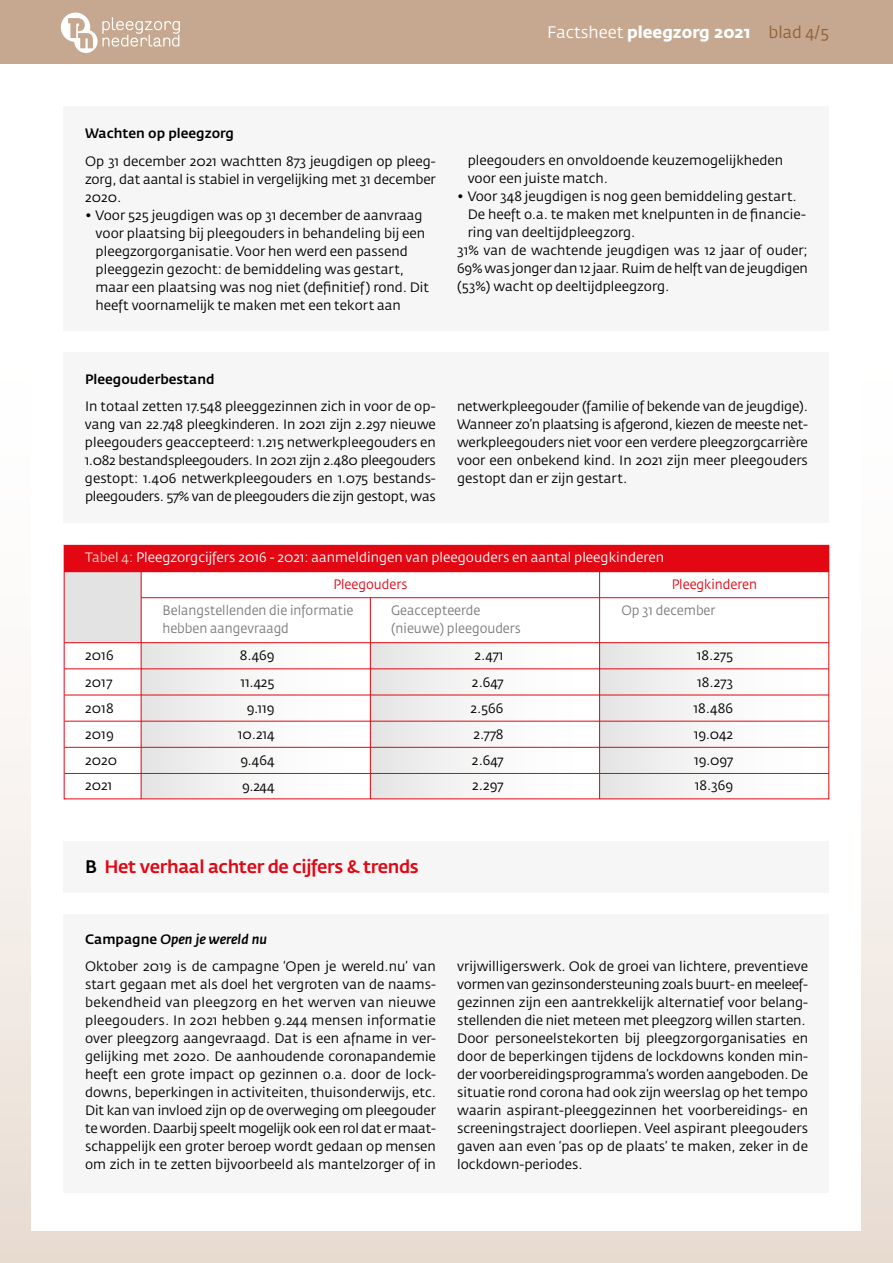
<style>
.page{position:relative;width:893px;height:1263px;background:#fff}
.page>*{position:absolute;margin:0;border:0;box-sizing:border-box;transform-origin:0 0}
.t1{font:500 18px "Fedra Sans Std";letter-spacing:-.02em;color:#e30613}
.t2{font:700 16.5px "Fedra Sans Std";color:#fff}
.t3{font:13.5px/18px "Fedra Sans Std";color:#000;text-align:justify}
.t4{font:13.5px/18px "Fedra Sans Std";color:#7c7b7b;scale:.95 1}
.t5{font:13.5px "Fedra Sans Std";color:#fff}
.t6{font:500 13.5px "Fedra Sans Std";color:#000}
.t7{font:13.5px "Fedra Sans Std";color:#e30613;scale:.95 1}
.t8{font:italic 500 13.5px "Fedra Sans Std";color:#000}
.s1{font-weight:400}
.s2{font-weight:400;color:#936037}
.s3{color:#facfbd}
.s4{color:#000}
.s5{font-style:normal}
</style>
<div class="page">
<div style="left:0;top:302px;width:893px;height:961px;background:linear-gradient(to bottom,#fff,#ebe0d7)"></div>
<div style="left:31px;top:70px;width:829px;height:1161px;background:#fff"></div>
<div style="left:64px;top:352px;width:765px;height:171px;background:#f6f6f6"></div>
<div style="left:141px;top:643px;width:229px;height:156px;background:linear-gradient(to right,#e7e6e6,#fff)"></div>
<div style="left:370px;top:643px;width:230px;height:156px;background:linear-gradient(to right,#e7e6e6,#fff)"></div>
<div style="left:600px;top:643px;width:229px;height:156px;background:linear-gradient(to right,#e7e6e6,#fff)"></div>
<div style="left:64px;top:571px;width:77px;height:72px;background:#e3e3e3"></div>
<div style="left:64px;top:545px;width:765px;height:27px;background:#e30613"></div>
<div style="left:64px;top:545px;width:765px;height:254px;border:1px solid #e30613"></div>
<hr style="left:65px;top:747px;width:764px;height:1px;background:#e30613">
<hr style="left:65px;top:773px;width:764px;height:1px;background:#e30613">
<hr style="left:65px;top:721px;width:764px;height:1px;background:#e30613">
<hr style="left:65px;top:695px;width:764px;height:1px;background:#e30613">
<hr style="left:65px;top:668px;width:764px;height:1px;background:#e30613">
<hr style="left:65px;top:642px;width:764px;height:1px;background:#e30613">
<hr style="left:141px;top:597px;width:688px;height:1px;background:#e30613">
<hr style="left:64px;top:571px;width:765px;height:1px;background:#e30613">
<hr style="left:141px;top:571px;width:1px;height:228px;background:#e30613">
<hr style="left:599px;top:571px;width:1px;height:228px;background:#e30613">
<hr style="left:370px;top:597px;width:1px;height:202px;background:#e30613">
<div style="left:0;top:0;width:893px;height:64px;background:#c5a88f"></div>
<svg style="left:61px;top:13px;width:119px;height:40px"></svg>
<div style="left:64px;top:106px;width:765px;height:225px;background:#f6f6f6"></div>
<div style="left:64px;top:914px;width:765px;height:278px;background:#f6f6f6"></div>
<div style="left:64px;top:842px;width:765px;height:51px;background:#f6f6f6"></div>
<p class="t2" style="left:547px;top:22px;width:283px"><span class="s1">Factsheet</span> pleegzorg 2021 <span class="s2">blad 4/5</span></p>
<p class="t6" style="left:85px;top:125px;width:151px">Wachten op pleegzorg</p>
<p class="t3" style="left:85px;top:152px;width:352px">Op 31 december 2021 wachtten 873 jeugdigen op pleeg&shy;zorg, dat aantal is stabiel in vergelijking met 31 december 2020.</p>
<p class="t3" style="left:96px;top:206px;width:335px;text-align:left;text-indent:-11px">• Voor 525 jeugdigen was op 31 december de aanvraag voor plaatsing bij pleegouders in behandeling bij een pleegzorgorganisatie. Voor hen werd een passend pleeggezin gezocht: de bemiddeling was gestart, maar een plaatsing was nog niet (definitief) rond. Dit heeft voornamelijk te maken met een tekort aan</p>
<p class="t3" style="left:468px;top:152px;width:317px">pleegouders en onvoldoende keuzemogelijkheden voor een juiste match.</p>
<p class="t3" style="left:457px;top:188px;width:341px">• Voor 348 jeugdigen is nog geen bemiddeling gestart.</p>
<p class="t3" style="left:468px;top:206px;width:340px">De heeft o.a. te maken met knelpunten in de financie-</p>
<p class="t3" style="left:468px;top:224px;width:169px">ring van deeltijdpleegzorg.</p>
<p class="t3" style="left:457px;top:242px;width:352px">31% van de wachtende jeugdigen was 12 jaar of ouder;</p>
<p class="t3" style="left:457px;top:260px;width:352px">69% was jonger dan 12 jaar. Ruim de helft van de jeugdigen</p>
<p class="t3" style="left:457px;top:278px;width:214px">(53%) wacht op deeltijdpleegzorg.</p>
<p class="t6" style="left:85px;top:371px;width:131px">Pleegouderbestand</p>
<p class="t3" style="left:85px;top:398px;width:352px">In totaal zetten 17.548 pleeggezinnen zich in voor de op&shy;vang van 22.748 pleegkinderen. In 2021 zijn 2.297 nieuwe pleegouders geaccepteerd: 1.215 netwerkpleegouders en 1.082 bestandspleegouders. In 2021 zijn 2.480 pleegouders gestopt: 1.406 netwerkpleegouders en 1.075 bestands&shy;pleegouders. 57% van de pleegouders die zijn gestopt, was</p>
<p class="t3" style="left:457px;top:398px;width:352px">netwerkpleegouder (familie of bekende van de jeugdige).<br>Wanneer zo’n plaatsing is afgerond, kiezen de meeste net&shy;werkpleegouders niet voor een verdere pleegzorgcarrière voor een onbekend kind. In 2021 zijn meer pleegouders gestopt dan er zijn gestart.</p>
<p class="t5" style="left:85px;top:549px;width:581px"><span class="s3">Tabel 4:</span> Pleegzorgcijfers 2016 - 2021: aanmeldingen van pleegouders en aantal pleegkinderen</p>
<p class="t7" style="left:334px;top:575px;width:79px">Pleegouders</p>
<p class="t4" style="left:162px;top:601px;width:203px">Belangstellenden die informatie hebben aangevraagd</p>
<p class="t4" style="left:391px;top:601px;width:138px">Geaccepteerde (nieuwe) pleegouders</p>
<p class="t7" style="left:672px;top:575px;width:91px">Pleegkinderen</p>
<p class="t4" style="left:621px;top:601px;width:101px">Op 31 december</p>
<p class="t3" style="left:85px;top:647px;width:30px">2016</p>
<p class="t3" style="left:240px;top:647px;width:36px">8.469</p>
<p class="t3" style="left:475px;top:647px;width:30px">2.471</p>
<p class="t3" style="left:697px;top:647px;width:38px">18.275</p>
<p class="t3" style="left:85px;top:673px;width:29px">2017</p>
<p class="t3" style="left:240px;top:673px;width:36px">11.425</p>
<p class="t3" style="left:472px;top:673px;width:33px">2.647</p>
<p class="t3" style="left:697px;top:673px;width:37px">18.273</p>
<p class="t3" style="left:85px;top:699px;width:30px">2018</p>
<p class="t3" style="left:85px;top:721px;width:34px;line-height:26px;text-align:left">2019<br>2020<br>2021</p>
<p class="t3" style="left:238px;top:695px;width:38px;line-height:25.8px;text-align:right">9.119<br>10.214<br>9.464<br>9.244</p>
<p class="t3" style="left:470px;top:695px;width:34px;line-height:25.8px">2.566<br>2.778<br>2.647<br>2.297</p>
<p class="t3" style="left:693px;top:695px;width:41px;line-height:25.8px">18.486<br>19.042<br>19.097<br>18.369</p>
<h1 class="t1" style="left:85px;top:855px;width:335px"><span class="s4">B</span> Het verhaal achter de cijfers &amp; trends</h1>
<p class="t8" style="left:85px;top:930px;width:183px"><span class="s5">Campagne</span> Open je wereld nu</p>
<p class="t3" style="left:85px;top:957px;width:353px">Oktober 2019 is de campagne ‘Open je wereld.nu’ van start gegaan met als doel het vergroten van de naams&shy;bekendheid van pleegzorg en het werven van nieuwe pleegouders. In 2021 hebben 9.244 mensen informatie over pleegzorg aangevraagd. Dat is een afname in ver&shy;gelijking met 2020. De aanhoudende coronapandemie heeft een grote impact op gezinnen o.a. door de lock&shy;downs, beperkingen in activiteiten, thuisonderwijs, etc.<br>Dit kan van invloed zijn op de overweging om pleegouder te worden. Daarbij speelt mogelijk ook een rol dat er maat&shy;schappelijk een groter beroep wordt gedaan op mensen om zich in te zetten bijvoorbeeld als mantelzorger of in</p>
<p class="t3" style="left:457px;top:957px;width:352px;text-align:left">vrijwilligerswerk. Ook de groei van lichtere, preventieve vormen van gezinsondersteuning zoals buurt- en meeleef&shy;gezinnen zijn een aantrekkelijk alternatief voor belang&shy;stellenden die niet meteen met pleegzorg willen starten.<br>Door personeelstekorten bij pleegzorgorganisaties en door de beperkingen tijdens de lockdowns konden min&shy;der voorbereidingsprogramma’s worden aangeboden. De situatie rond corona had ook zijn weerslag op het tempo waarin aspirant-pleeggezinnen het voorbereidings- en screeningstraject doorliepen. Veel aspirant pleegouders gaven aan even ‘pas op de plaats’ te maken, zeker in de lockdown-periodes.</p>
</div>
